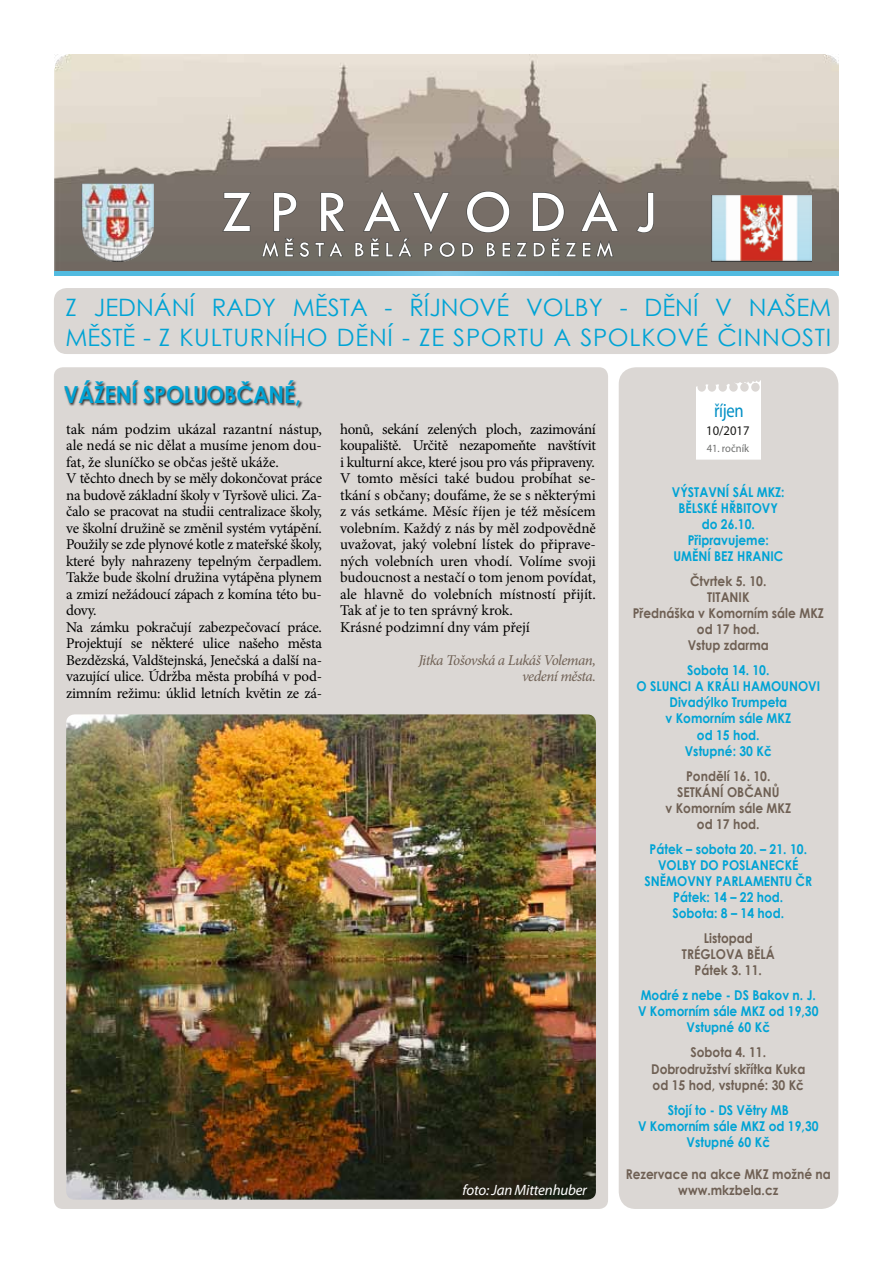
<style>
.page{position:relative;width:893px;height:1263px;background:#fff}
.page>*{position:absolute;margin:0;border:0;box-sizing:border-box;transform-origin:0 0}
.t1{font:24px/30px "Century Gothic";color:#00a3d4}
.t2{font:700 23.4px "Century Gothic";color:#00a3d4;scale:.9 1}
.t3{font:700 19.35px "Fujiyama";letter-spacing:-.02em;color:#008fc5;scale:.86 1}
.t4{font:15px/16.5px "Minion Pro";letter-spacing:-.02em;color:#000}
.t5{font:italic 15px/16.5px "Minion Pro";letter-spacing:-.035em;color:#6f6054;text-align:right}
.t6{font:italic 15px "Myriad Pro";letter-spacing:-.015em;color:#fff}
.t7{font:700 13.5px/16px "Century Gothic";color:#00a3d4;text-align:center;scale:.9 1}
.t8{font:700 13.5px/16px "Century Gothic";color:#6f6054;text-align:center;scale:.9 1}
.t9{font:13.2px "Fujiyama 2";color:#1c1c1a;scale:.96 1}
.t10{font:11.1px "Fujiyama 2";color:#6f706f;scale:.96 1}
</style>
<div class="page">
<img style="left:54px;top:54px;width:785px;height:218px">
<div style="left:54px;top:288px;width:785px;height:66px;background:#dbd7d4;border-radius:13px"></div>
<svg style="left:222px;top:190px;width:432px;height:69px;background:#8a847e"></svg>
<svg style="left:54px;top:272px;width:785px;height:3px;background:#5abde1"></svg>
<img style="left:82px;top:183px;width:72px;height:79px">
<img style="left:711px;top:196px;width:100px;height:66px">
<div style="left:619px;top:367px;width:219px;height:842px;background:#dbd7d4;border-radius:17px"></div>
<div style="left:54px;top:367px;width:554px;height:842px;background:#dbd7d4;border-radius:9px"></div>
<div style="left:64px;top:381px;width:239px;height:28px;background:#000;opacity:.75"></div>
<img style="left:66px;top:714px;width:530px;height:486px">
<svg style="left:696px;top:381px;width:64px;height:79px;background:#fbfafa"></svg>
<h1 class="t1" style="left:66px;top:292px;width:767px">Z JEDNÁNÍ RADY MĚSTA - ŘÍJNOVÉ VOLBY - DĚNÍ V NAŠEM<br>MĚSTĚ - Z KULTURNÍHODĚNÍ</h1>
<h1 class="t1" style="left:402px;top:322px;width:21px">- ZES</h1>
<h1 class="t1" style="left:466px;top:322px;width:32px">PORT</h1>
<h1 class="t1" style="left:529px;top:322px;width:142px">U A SPOLKOVÉ</h1>
<h1 class="t1" style="left:717px;top:322px;width:44px">ČINNOST</h1>
<h1 class="t1" style="left:826px;top:322px;width:7px">I</h1>
<h2 class="t2" style="left:64px;top:377px;width:105px">Vážení spoluobčané</h2>
<h2 class="t2" style="left:295px;top:377px;width:8px">,</h2>
<p class="t4" style="left:66px;top:421px;width:257px">tak nám podzim ukázal razantní nástup, ale nedá se nic dělat a musíme jenom dou&shy;fat, že sluníčko se občas ještě ukáže.<br>V těchto dnech by se měly dokončovat práce na budově základní školy v Tyršově ulici. Za&shy;čalo se pracovat na studii centralizace školy, ve školní družině se změnil systém vytápění.<br>Použily se zde plynové kotle z mateřské školy, které byly nahrazeny tepelným čerpadlem.<br>Takže bude školní družina vytápěna plynem a zmizí nežádoucí zápach z komína této bu&shy;dovy.<br>Na zámku pokračují zabezpečovací práce.<br>Projektují se některé ulice našeho města Bezdězská, Valdštejnská, Jenečská a další na&shy;vazující ulice. Údržba města probíhá v pod&shy;zimním režimu: úklid letních květin ze zá-</p>
<p class="t4" style="left:340px;top:421px;width:257px">honů, sekání zelených ploch, zazimování koupaliště. Určitě nezapomeňte navštívit i kulturní akce, které jsou pro vás připraveny.<br>V tomto měsíci také budou probíhat se&shy;tkání s občany; doufáme, že se s některými z vás setkáme. Měsíc říjen je též měsícem volebním. Každý z nás by měl zodpovědně uvažovat, jaký volební lístek do připrave&shy;ných volebních uren vhodí. Volíme svoji budoucnost a nestačí o tom jenom povídat, ale hlavně do volebních místností přijít.<br>Tak ať je to ten správný krok.<br>Krásné podzimní dny vám přejí</p>
<p class="t5" style="left:418px;top:651px;width:179px">Jitka Tošovská a Lukáš Voleman, vedení města.</p>
<p class="t6" style="left:462px;top:1180px;width:126px">foto: Jan Mittenhuber</p>
<p class="t3" style="left:714px;top:398px;width:36px">říjen</p>
<p class="t9" style="left:706px;top:423px;width:47px">10/2017</p>
<p class="t10" style="left:707px;top:441px;width:46px">41. ročník</p>
<p class="t7" style="left:672px;top:483px;width:127px">VÝSTAVNÍ SÁL MKZ:<br>BĚLSKÉ HŘBITOVY do 26.10.<br>Připravujeme:<br>UMĚNÍ BEZ HRANIC</p>
<p class="t8" style="left:633px;top:572px;width:214px">Čtvrtek 5. 10.<br>TITANIK<br>Přednáška v Komorním sále MKZ od 17 hod.<br>Vstup zdarma</p>
<p class="t7" style="left:636px;top:662px;width:206px">Sobota 14. 10.<br>O SLUNCI A KRÁLI HAMOUNOVI<br>Divadýlko Trumpeta<br>v Komorním sále MKZ<br>od 15 hod.<br>Vstupné: 30 Kč</p>
<p class="t8" style="left:665px;top:767px;width:141px">Pondělí 16. 10.<br>SETKÁNÍ OBČANŮ<br>v Komorním sále MKZ od 17 hod.</p>
<p class="t7" style="left:645px;top:840px;width:188px">Pátek – sobota 20. – 21. 10.<br>VOLBY DO POSLANECKÉ<br>SNĚMOVNY PARLAMENTU ČR<br>Pátek: 14 – 22 hod.<br>Sobota: 8 – 14 hod.</p>
<p class="t8" style="left:682px;top:929px;width:105px">Listopad<br>TRÉGLOVA BĚLÁ<br>Pátek 3. 11.</p>
<p class="t7" style="left:638px;top:987px;width:202px">Modré z nebe - DS Bakov n. J.<br>V Komorním sále MKZ od 19,30<br>Vstupné 60 Kč</p>
<p class="t8" style="left:651px;top:1044px;width:173px">Sobota 4. 11.<br>Dobrodružství skřítka Kuka od 15 hod, vstupné: 30 Kč</p>
<p class="t7" style="left:638px;top:1101px;width:202px">Stojí to - DS Větry MB<br>V Komorním sále MKZ od 19,30<br>Vstupné 60 Kč</p>
<p class="t8" style="left:626px;top:1165px;width:229px">Rezervace na akce MKZ možné na www.mkzbela.cz</p>
</div>
